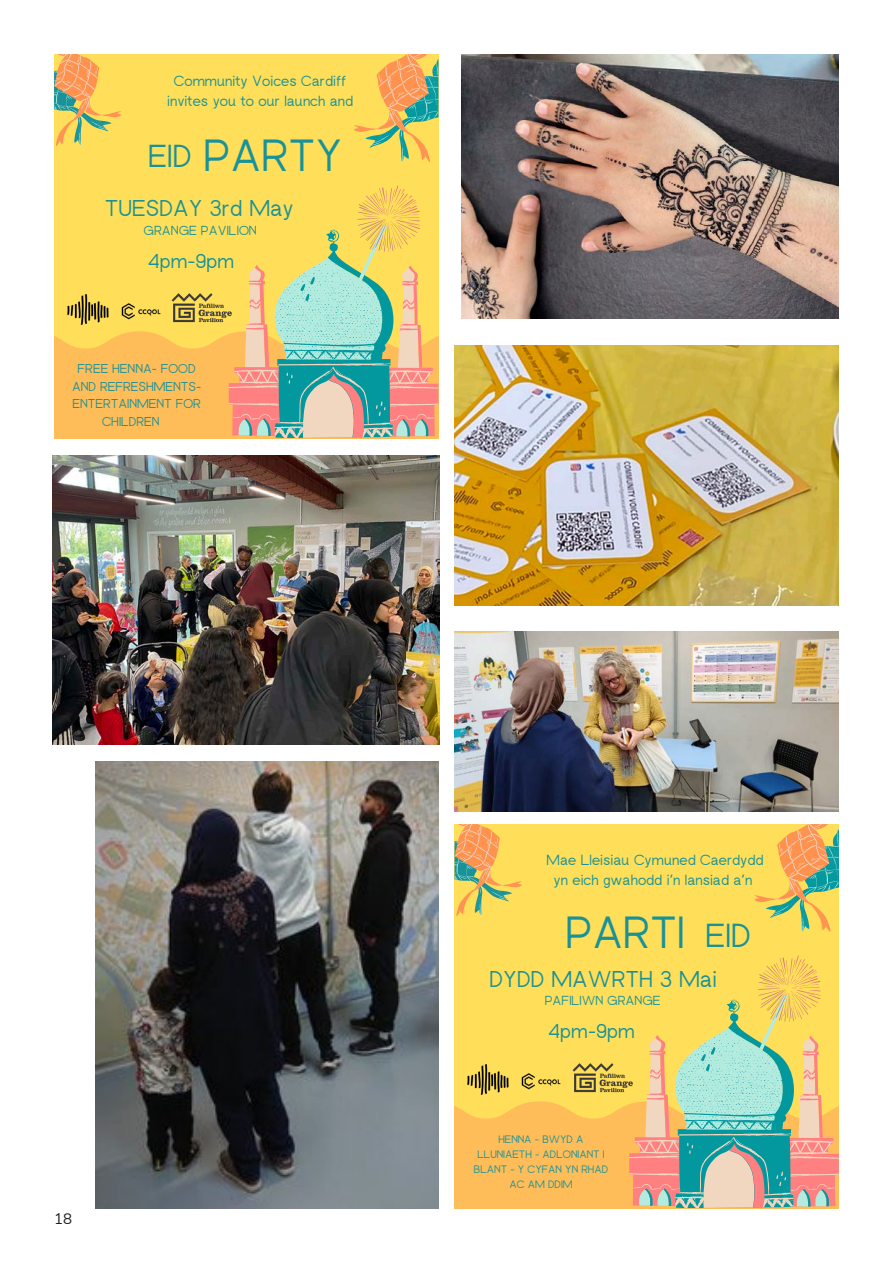
<style>
.page{position:relative;width:893px;height:1263px;background:#fff}
.page>*{position:absolute;margin:0;border:0;box-sizing:border-box;transform-origin:0 0}
.t1{font:45px "rugratssans";color:#189198}
.t2{font:33.3px "rugratssans";color:#189198}
.t3{font:31.8px "rugratssans";color:#189198}
.t4{font:22.8px "rugratssans";color:#189198}
.t5{font:20.1px "rugratssans";color:#189198}
.t6{font:15px "Nunito";color:#231f20}
.t7{font:14.7px/20.4px "rugratssans";color:#189198;text-align:center}
.t8{font:13.05px "rugratssans";color:#189198}
.t9{font:12.9px "rugratssans";color:#189198}
.t10{font:10.8px/15px "rugratssans";color:#189198;text-align:center}
</style>
<div class="page">
<div style="left:54px;top:54px;width:384px;height:384px;background:#ffde59"></div>
<svg style="left:354px;top:54px;width:84px;height:108px"></svg>
<svg style="left:54px;top:54px;width:67px;height:92px"></svg>
<svg style="left:54px;top:225px;width:384px;height:213px"></svg>
<svg style="left:379px;top:185px;width:25px;height:22px"></svg>
<img style="left:59px;top:295px;width:53px;height:34px">
<img style="left:170px;top:289px;width:66px;height:37px">
<img style="left:115px;top:301px;width:51px;height:21px">
<div style="left:454px;top:824px;width:385px;height:384px;background:#ffde59"></div>
<svg style="left:754px;top:824px;width:85px;height:108px"></svg>
<svg style="left:454px;top:824px;width:68px;height:92px"></svg>
<svg style="left:454px;top:995px;width:385px;height:213px"></svg>
<svg style="left:780px;top:955px;width:25px;height:22px"></svg>
<img style="left:460px;top:1065px;width:52px;height:34px">
<img style="left:570px;top:1059px;width:66px;height:37px">
<img style="left:516px;top:1071px;width:50px;height:21px">
<img style="left:454px;top:631px;width:385px;height:180px">
<img style="left:96px;top:761px;width:342px;height:447px">
<img style="left:462px;top:54px;width:377px;height:265px">
<img style="left:53px;top:455px;width:386px;height:290px">
<img style="left:454px;top:346px;width:385px;height:259px">
<p class="t7" style="left:167px;top:70px;width:187px">Community Voices Cardiff invites you to our launch and</p>
<p class="t1" style="left:204px;top:128px;width:140px">PARTY</p>
<p class="t3" style="left:148px;top:137px;width:45px">EID</p>
<p class="t4" style="left:105px;top:195px;width:191px">TUESDAY 3rd May</p>
<p class="t5" style="left:148px;top:249px;width:88px">4pm-9pm</p>
<p class="t8" style="left:144px;top:223px;width:115px">GRANGE PAVILION</p>
<p class="t9" style="left:78px;top:360px;width:120px">FREE HENNA- FOOD</p>
<p class="t9" style="left:72px;top:378px;width:131px">AND REFRESHMENTS-</p>
<p class="t9" style="left:72px;top:396px;width:130px">ENTERTAINMENT FOR</p>
<p class="t9" style="left:102px;top:414px;width:59px">CHILDREN</p>
<p class="t6" style="left:54px;top:1208px;width:19px">18</p>
<p class="t7" style="left:547px;top:849px;width:219px">Mae Lleisiau Cymuned Caerdydd yn eich gwahodd i’n lansiad a’n</p>
<p class="t1" style="left:565px;top:905px;width:121px">PARTI</p>
<p class="t2" style="left:705px;top:916px;width:47px">EID</p>
<p class="t4" style="left:490px;top:965px;width:229px">DYDD MAWRTH 3 Mai</p>
<p class="t5" style="left:548px;top:1019px;width:88px">4pm-9pm</p>
<p class="t8" style="left:545px;top:993px;width:117px">PAFILIWN GRANGE</p>
<p class="t10" style="left:474px;top:1131px;width:136px">HENNA - BWYD A<br>LLUNIAETH - ADLONIANT I<br>BLANT - Y CYFAN YN RHAD<br>AC AM DDIM</p>
</div>
